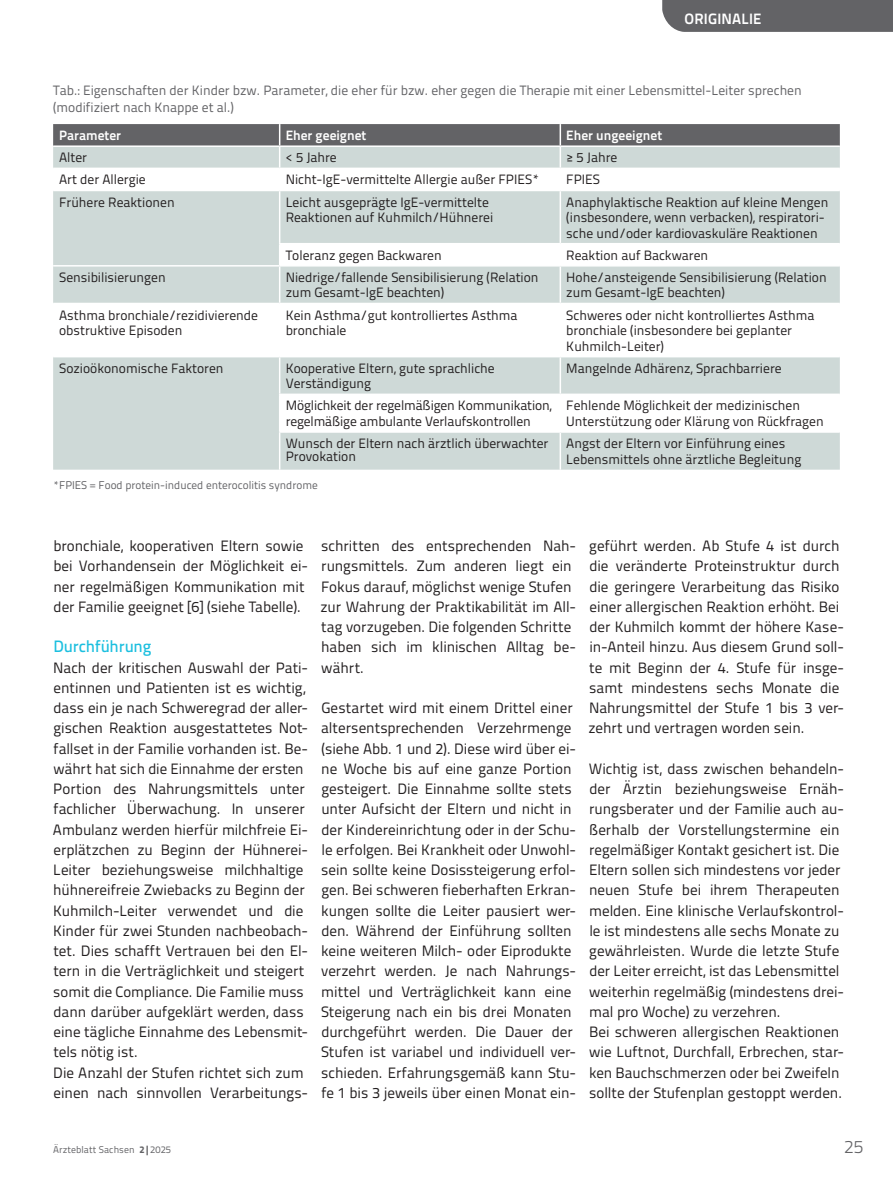
<style>
.page{position:relative;width:893px;height:1191px;background:#fff}
.page>*{position:absolute;margin:0;border:0;box-sizing:border-box;transform-origin:0 0}
.t1{font:300 18px "Titillium Text";color:#636366}
.t2{font:500 16.5px "Titillium Text";letter-spacing:-.01em;color:#1cbfdf}
.t3{font:15px/20.2px "Titillium Text";color:#231f20}
.t4{font:700 15px "Titillium Text";letter-spacing:.015em;color:#fff}
.t5{font:13.5px/15.6px "Titillium Text";color:#231f20}
.t6{font:13.5px/16.5px "Titillium Text";color:#636366}
.t7{font:700 13.5px "Titillium Text";color:#fff}
.t8{font:11.25px "Titillium Text";color:#636366}
.t9{font:9.75px "Titillium Text";letter-spacing:.01em;color:#636366}
.s1{font-weight:800}
</style>
<div class="page">
<div style="left:662px;top:0;width:231px;height:32px;background:#636366"></div>
<svg style="left:53px;top:191px;width:787px;height:278px;fill:#ced9d7"></svg>
<svg style="left:53px;top:124px;width:787px;height:44px;background:#9ca1a2"></svg>
<hr style="left:279px;top:191px;width:1px;height:52px;background:#fff">
<hr style="left:560px;top:191px;width:1px;height:52px;background:#fff">
<hr style="left:279px;top:243px;width:281px;height:1px;background:#fff">
<svg style="left:279px;top:244px;width:1px;height:21px"></svg>
<hr style="left:560px;top:243px;width:280px;height:1px;background:#fff">
<svg style="left:560px;top:244px;width:1px;height:21px"></svg>
<hr style="left:53px;top:265px;width:227px;height:1px;background:#fff">
<hr style="left:280px;top:265px;width:280px;height:1px;background:#fff">
<hr style="left:279px;top:266px;width:1px;height:37px;background:#fff">
<hr style="left:560px;top:265px;width:280px;height:1px;background:#fff">
<hr style="left:560px;top:266px;width:1px;height:37px;background:#fff">
<hr style="left:53px;top:303px;width:227px;height:1px;background:#fff">
<hr style="left:280px;top:303px;width:280px;height:1px;background:#fff">
<hr style="left:279px;top:304px;width:1px;height:52px;background:#fff">
<hr style="left:560px;top:303px;width:280px;height:1px;background:#fff">
<hr style="left:560px;top:304px;width:1px;height:52px;background:#fff">
<hr style="left:53px;top:356px;width:227px;height:1px;background:#fff">
<hr style="left:280px;top:356px;width:280px;height:1px;background:#fff">
<hr style="left:279px;top:357px;width:1px;height:36px;background:#fff">
<hr style="left:560px;top:356px;width:280px;height:1px;background:#fff">
<hr style="left:560px;top:357px;width:1px;height:36px;background:#fff">
<hr style="left:279px;top:393px;width:281px;height:2px;background:#fff">
<hr style="left:279px;top:395px;width:1px;height:36px;background:#fff">
<hr style="left:560px;top:393px;width:280px;height:2px;background:#fff">
<hr style="left:560px;top:395px;width:1px;height:36px;background:#fff">
<hr style="left:279px;top:431px;width:281px;height:2px;background:#fff">
<hr style="left:279px;top:433px;width:1px;height:36px;background:#fff">
<hr style="left:560px;top:431px;width:280px;height:2px;background:#fff">
<hr style="left:560px;top:433px;width:1px;height:36px;background:#fff">
<p class="t4" style="left:685px;top:7px;width:78px">ORIGINALIE</p>
<p class="t6" style="left:53px;top:81px;width:750px">Tab.: Eigenschaften der Kinder bzw. Parameter, die eher für bzw. eher gegen die Therapie mit einer Lebensmittel-Leiter sprechen (modifiziert nach Knappe et al.)</p>
<p class="t7" style="left:59px;top:125px;width:63px">Parameter</p>
<p class="t7" style="left:286px;top:125px;width:82px">Eher geeignet</p>
<p class="t7" style="left:566px;top:125px;width:97px">Eher ungeeignet</p>
<p class="t5" style="left:59px;top:149px;width:29px">Alter</p>
<p class="t5" style="left:286px;top:149px;width:53px">&lt; 5 Jahre</p>
<p class="t5" style="left:566px;top:149px;width:53px">≥ 5 Jahre</p>
<p class="t5" style="left:59px;top:171px;width:88px">Art der Allergie</p>
<p class="t5" style="left:286px;top:171px;width:255px">Nicht-IgE-vermittelte Allergie außer FPIES*</p>
<p class="t5" style="left:566px;top:171px;width:35px">FPIES</p>
<p class="t5" style="left:59px;top:193px;width:117px">Frühere Reaktionen</p>
<p class="t5" style="left:286px;top:193px;width:209px">Leicht ausgeprägte IgE-vermittelte<br>Reaktionen auf Kuhmilch/Hühnerei</p>
<p class="t5" style="left:566px;top:193px;width:264px">Anaphylaktische Reaktion auf kleine Mengen (insbesondere, wenn verbacken), respiratori&shy;sche und/oder kardiovaskuläre Reaktionen</p>
<p class="t5" style="left:286px;top:246px;width:158px">Toleranz gegen Backwaren</p>
<p class="t5" style="left:566px;top:246px;width:143px">Reaktion auf Backwaren</p>
<p class="t5" style="left:59px;top:269px;width:108px">Sensibilisierungen</p>
<p class="t5" style="left:286px;top:269px;width:254px">Niedrige/fallende Sensibilisierung (Relation zum Gesamt-IgE beachten)</p>
<p class="t5" style="left:566px;top:269px;width:262px">Hohe/ansteigende Sensibilisierung (Relation zum Gesamt-IgE beachten)</p>
<p class="t5" style="left:59px;top:306px;width:200px">Asthma bronchiale/rezidivierende obstruktive Episoden</p>
<p class="t5" style="left:286px;top:306px;width:233px">Kein Asthma/gut kontrolliertes Asthma bronchiale</p>
<p class="t5" style="left:566px;top:306px;width:250px">Schweres oder nicht kontrolliertes Asthma bronchiale (insbesondere bei geplanter<br>Kuhmilch-Leiter)</p>
<p class="t5" style="left:59px;top:359px;width:166px">Sozioökonomische Faktoren</p>
<p class="t5" style="left:286px;top:360px;width:211px">Kooperative Eltern, gute sprachliche<br>Verständigung</p>
<p class="t5" style="left:566px;top:359px;width:217px">Mangelnde Adhärenz, Sprachbarriere</p>
<p class="t5" style="left:286px;top:397px;width:268px">Möglichkeit der regelmäßigen Kommunikation, regelmäßige ambulante Verlaufskontrollen</p>
<p class="t5" style="left:566px;top:397px;width:259px">Fehlende Möglichkeit der medizinischen<br>Unterstützung oder Klärung von Rückfragen</p>
<p class="t5" style="left:286px;top:436px;width:264px;line-height:12.9px">Wunsch der Eltern nach ärztlich überwachter<br>Provokation</p>
<p class="t5" style="left:566px;top:435px;width:237px">Angst der Eltern vor Einführung eines<br>Lebensmittels ohne ärztliche Begleitung</p>
<p class="t8" style="left:53px;top:477px;width:266px">*FPIES = Food protein-induced enterocolitis syndrome</p>
<p class="t3" style="left:53px;top:535px;width:256px">bronchiale, kooperativen Eltern sowie bei Vorhandensein der Möglichkeit ei&shy;ner regelmäßigen Kommunikation mit der Familie geeignet [6] (siehe Tabelle).</p>
<p class="t2" style="left:53px;top:634px;width:100px">Durchführung</p>
<p class="t3" style="left:53px;top:656px;width:257px">Nach der kritischen Auswahl der Pati&shy;entinnen und Patienten ist es wichtig, dass ein je nach Schweregrad der aller&shy;gischen Reaktion ausgestattetes Not&shy;fallset in der Familie vorhanden ist. Be&shy;währt hat sich die Einnahme der ersten Portion des Nahrungsmittels unter fachlicher Überwachung. In unserer Ambulanz werden hierfür milchfreie Ei&shy;erplätzchen zu Beginn der Hühnerei-Leiter beziehungsweise milchhaltige hühnereifreie Zwiebacks zu Beginn der Kuhmilch-Leiter verwendet und die Kinder für zwei Stunden nachbeobach&shy;tet. Dies schafft Vertrauen bei den El&shy;tern in die Verträglichkeit und steigert somit die Compliance. Die Familie muss dann darüber aufgeklärt werden, dass eine tägliche Einnahme des Lebensmit&shy;tels nötig ist.<br>Die Anzahl der Stufen richtet sich zum einen nach sinnvollen Verarbeitungs-</p>
<p class="t3" style="left:321px;top:535px;width:257px">schritten des entsprechenden Nah&shy;rungsmittels. Zum anderen liegt ein Fokus darauf, möglichst wenige Stufen zur Wahrung der Praktikabilität im All&shy;tag vorzugeben. Die folgenden Schritte haben sich im klinischen Alltag be&shy;währt.</p>
<p class="t3" style="left:321px;top:697px;width:257px">Gestartet wird mit einem Drittel einer altersentsprechenden Verzehrmenge (siehe Abb. 1 und 2). Diese wird über ei&shy;ne Woche bis auf eine ganze Portion gesteigert. Die Einnahme sollte stets unter Aufsicht der Eltern und nicht in der Kindereinrichtung oder in der Schu&shy;le erfolgen. Bei Krankheit oder Unwohl&shy;sein sollte keine Dosissteigerung erfol&shy;gen. Bei schweren fieberhaften Erkran&shy;kungen sollte die Leiter pausiert wer&shy;den. Während der Einführung sollten keine weiteren Milch- oder Eiprodukte verzehrt werden. Je nach Nahrungs&shy;mittel und Verträglichkeit kann eine Steigerung nach ein bis drei Monaten durchgeführt werden. Die Dauer der Stufen ist variabel und individuell ver&shy;schieden. Erfahrungsgemäß kann Stu&shy;fe 1 bis 3 jeweils über einen Monat ein-</p>
<p class="t3" style="left:588px;top:535px;width:257px">geführt werden. Ab Stufe 4 ist durch die veränderte Proteinstruktur durch die geringere Verarbeitung das Risiko einer allergischen Reaktion erhöht. Bei der Kuhmilch kommt der höhere Kase&shy;in-Anteil hinzu. Aus diesem Grund soll&shy;te mit Beginn der 4. Stufe für insge&shy;samt mindestens sechs Monate die Nahrungsmittel der Stufe 1 bis 3 ver&shy;zehrt und vertragen worden sein.</p>
<p class="t3" style="left:589px;top:757px;width:257px">Wichtig ist, dass zwischen behandeln&shy;der Ärztin beziehungsweise Ernäh&shy;rungsberater und der Familie auch au&shy;ßerhalb der Vorstellungstermine ein regelmäßiger Kontakt gesichert ist. Die Eltern sollen sich mindestens vor jeder neuen Stufe bei ihrem Therapeuten melden. Eine klinische Verlaufskontrol&shy;le ist mindestens alle sechs Monate zu gewährleisten. Wurde die letzte Stufe der Leiter erreicht, ist das Lebensmittel weiterhin regelmäßig (mindestens drei&shy;mal pro Woche) zu verzehren.<br>Bei schweren allergischen Reaktionen wie Luftnot, Durchfall, Erbrechen, star&shy;ken Bauchschmerzen oder bei Zweifeln sollte der Stufenplan gestoppt werden.</p>
<p class="t9" style="left:53px;top:1142px;width:119px">Ärzteblatt Sachsen <span class="s1">2|</span>2025</p>
<p class="t1" style="left:844px;top:1133px;width:21px">25</p>
</div>
